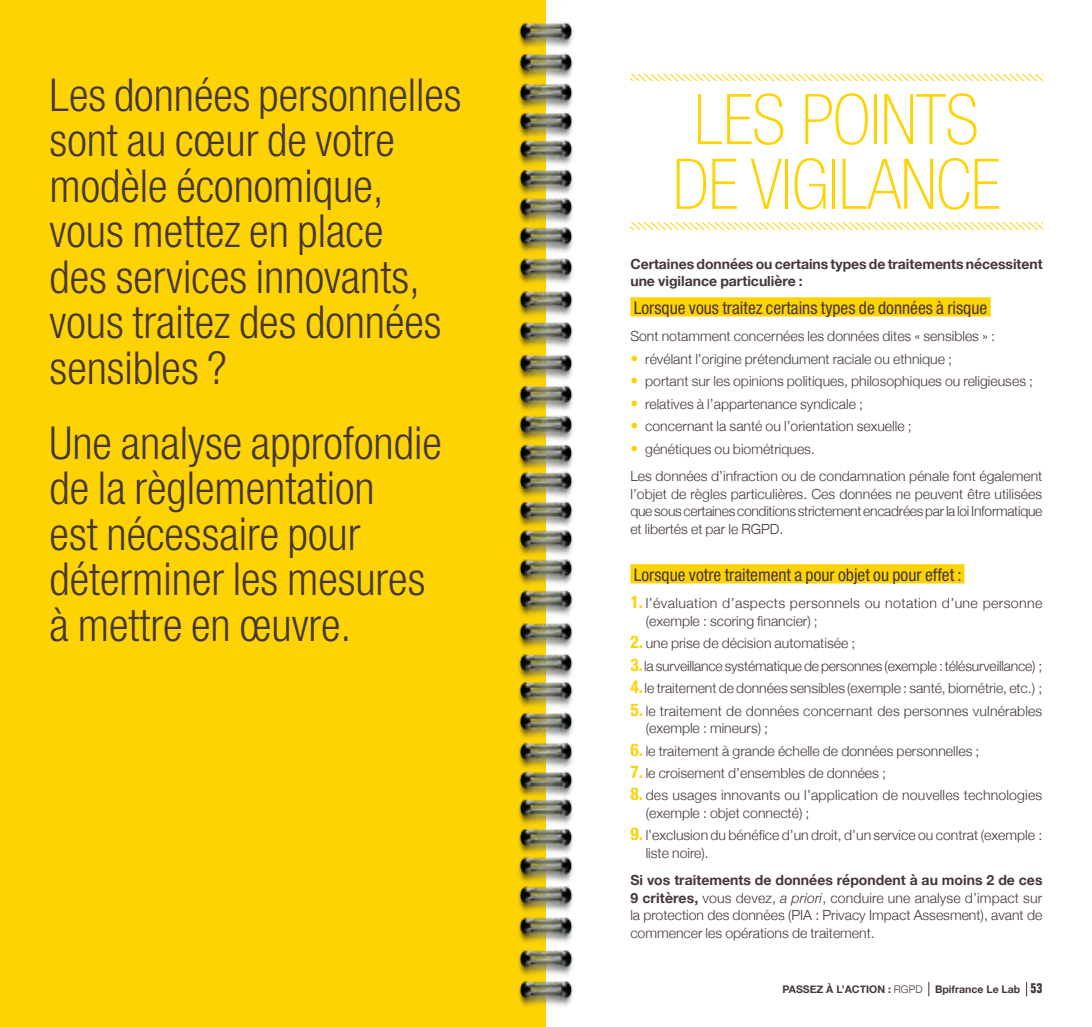
<style>
.page{position:relative;width:1092px;height:1027px;background:#fff}
.page>*{position:absolute;margin:0;border:0;box-sizing:border-box;transform-origin:0 0}
.t1{font:100 condensed 70px/64.8px "Helvetica Neue";letter-spacing:-.01em;color:#fed304;text-align:center}
.t2{font:300 condensed 45.5px/45.5px "Helvetica Neue";color:#453638}
.t3{font:condensed 17.5px "Helvetica Neue";color:#453638}
.t4{font:300 14px/17.5px "Helvetica Neue";color:#453638}
.t5{font:300 14px/17.5px "Helvetica Neue";letter-spacing:.025em;color:#453638}
.t6{font:700 14px/17.5px "Helvetica Neue";letter-spacing:-.005em;color:#453638}
.t7{font:700 10.5px "Helvetica Neue";color:#453638}
.s1{font-size:15.75px;color:#fed304}
.s2{font-weight:700;font-stretch:condensed;font-size:17.5px;color:#fed304}
.s3{font-weight:700}
.s4{font-style:italic}
.s5{font-weight:300}
.s6{font-family:"Folio";font-stretch:condensed;font-size:14px}
</style>
<div class="page">
<div style="left:0;top:0;width:546px;height:1027px;background:#fed304"></div>
<div style="left:630px;top:297px;width:360px;height:19px;background:#fed304"></div>
<div style="left:630px;top:564px;width:334px;height:19px;background:#fed304"></div>
<svg style="left:630px;top:223px;width:412px;height:6px"></svg>
<svg style="left:630px;top:74px;width:412px;height:7px"></svg>
<img style="left:518px;top:754px;width:55px;height:253px">
<img style="left:518px;top:423px;width:55px;height:331px">
<img style="left:518px;top:22px;width:55px;height:401px">
<svg style="left:928px;top:982px;width:1px;height:14px"></svg>
<svg style="left:1026px;top:982px;width:1px;height:14px"></svg>
<h2 class="t2" style="left:50px;top:71px;width:413px">Les données personnelles sont au cœur de votre modèle économique, vous mettez en place<br>des services innovants, vous traitez des données sensibles ?</h2>
<h2 class="t2" style="left:50px;top:420px;width:393px">Une analyse approfondie de la règlementation<br>est nécessaire pour déterminer les mesures à mettre en œuvre.</h2>
<h1 class="t1" style="left:672px;top:87px;width:329px">LES POINTS<br>DE VIGILANCE</h1>
<p class="t6" style="left:630px;top:256px;width:413px">Certaines données ou certains types de traitements nécessitent une vigilance particulière :</p>
<p class="t3" style="left:633px;top:298px;width:355px">Lorsque vous traitez certains types de données à risque</p>
<p class="t4" style="left:630px;top:326px;width:366px">Sont notamment concernées les données dites « sensibles » :</p>
<p class="t4" style="left:630px;top:349px;width:323px"><span class="s1">•</span> révélant l’origine prétendument raciale ou ethnique ;</p>
<p class="t4" style="left:630px;top:371px;width:404px"><span class="s1">•</span> portant sur les opinions politiques, philosophiques ou religieuses ;</p>
<p class="t4" style="left:630px;top:394px;width:234px"><span class="s1">•</span> relatives à l’appartenance syndicale ;</p>
<p class="t4" style="left:630px;top:416px;width:283px"><span class="s1">•</span> concernant la santé ou l’orientation sexuelle ;</p>
<p class="t4" style="left:630px;top:434px;width:413px;line-height:27.5px"><span class="s1">•</span> génétiques ou biométriques.<br>Les données d’infraction ou de condamnation pénale font également</p>
<p class="t4" style="left:630px;top:484px;width:413px;text-align:justify">l’objet de règles particulières. Ces données ne peuvent être utilisées que sous certaines conditions strictement encadrées par la loi Informatique et libertés et par le RGPD.</p>
<p class="t3" style="left:633px;top:564px;width:329px">Lorsque votre traitement a pour objet ou pour effet :</p>
<p class="t5" style="left:645px;top:593px;width:398px;text-indent:-15px"><span class="s2">1.</span> l’évaluation d’aspects personnels ou notation d’une personne (exemple : scoring financier) ;</p>
<p class="t4" style="left:630px;top:633px;width:226px"><span class="s2">2.</span> une prise de décision automatisée ;</p>
<p class="t4" style="left:630px;top:656px;width:413px"><span class="s2">3.</span> la surveillance systématique de personnes (exemple : télésurveillance) ;</p>
<p class="t4" style="left:630px;top:678px;width:413px"><span class="s2">4.</span> le traitement de données sensibles (exemple : santé, biométrie, etc.) ;</p>
<p class="t4" style="left:645px;top:701px;width:398px;text-indent:-15px"><span class="s2">5.</span> le traitement de données concernant des personnes vulnérables (exemple : mineurs) ;</p>
<p class="t4" style="left:630px;top:741px;width:350px"><span class="s2">6.</span> le traitement à grande échelle de données personnelles ;</p>
<p class="t4" style="left:630px;top:763px;width:257px"><span class="s2">7.</span> le croisement d’ensembles de données ;</p>
<p class="t4" style="left:645px;top:786px;width:398px;text-indent:-15px"><span class="s2">8.</span> des usages innovants ou l’application de nouvelles technologies (exemple : objet connecté) ;</p>
<p class="t4" style="left:645px;top:826px;width:398px;text-indent:-15px"><span class="s2">9.</span> l’exclusion du bénéfice d’un droit, d’un service ou contrat (exemple : liste noire).</p>
<p class="t4" style="left:630px;top:871px;width:413px;text-align:justify"><span class="s3">Si vos traitements de données répondent à au moins 2 de ces 9 critères,</span> vous devez, <span class="s4">a priori</span>, conduire une analyse d’impact sur la protection des données (PIA : Privacy Impact Assesment), avant de commencer les opérations de traitement.</p>
<p class="t7" style="left:782px;top:981px;width:261px">PASSEZ À L’ACTION : <span class="s5">RGPD</span> Bpifrance Le Lab <span class="s6">53</span></p>
</div>
